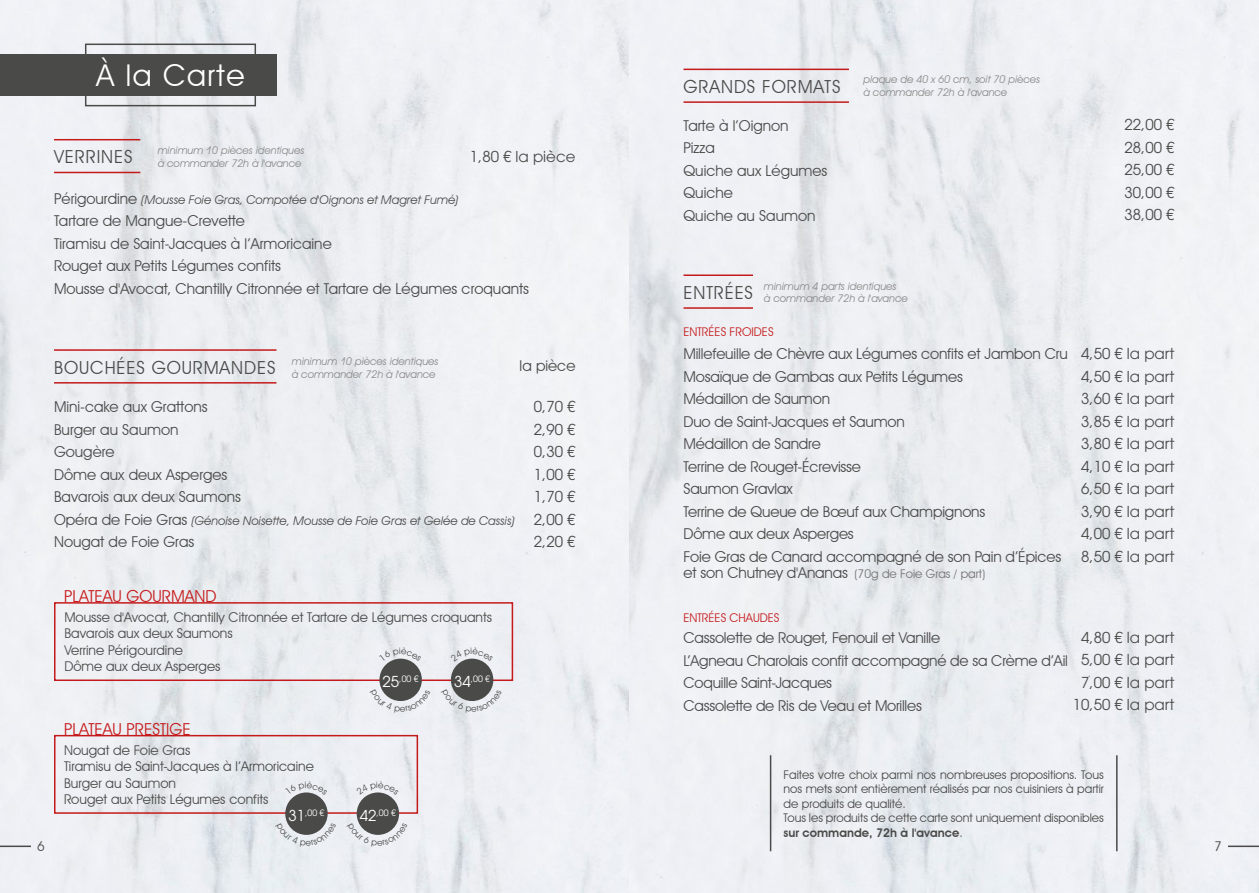
<style>
.page{position:relative;width:1259px;height:893px;background:#fff}
.page>*{position:absolute;margin:0;border:0;box-sizing:border-box;transform-origin:0 0}
.t1{font:30px "Avant Garde IT Cby BT";letter-spacing:.05em;color:#fff}
.t2{font:18px "Avant Garde IT Cby BT";letter-spacing:.05em;color:#4a4a49}
.t3{font:16.5px "Avant Garde IT Cby BT";color:#c51a1b}
.t4{font:15px/22.5px "Avant Garde IT Cby BT";letter-spacing:-.01em;color:#4a4a49}
.t5{font:15px/22.5px "Avant Garde LT";color:#4a4a49;text-align:justify}
.t6{font:13.5px/16.5px "Avant Garde IT Cby BT";color:#4a4a49}
.t7{font:12px/14.4px "Avant Garde IT Cby BT";color:#4a4a49}
.t8{font:italic 12px "Avant Garde IT Cby BT";color:#4a4a49}
.t9{font:12px "Avant Garde IT Cby BT";color:#c51a1b}
.t10{font:12px "Avant Garde IT Cby BT";color:#757474}
.t11{font:italic 10.5px/12.6px "Avant Garde IT Cby BT";color:#898888}
.t12{font:8.7px "Avant Garde LT";color:#fff}
.s1{font-style:normal;font-size:15px}
.s2{font-size:15px}
.s3{font-weight:600}
</style>
<div class="page">
<img style="left:0;top:0;width:1259px;height:893px">
<hr style="left:1228px;top:845px;width:31px;height:2px;background:#4a4a49">
<hr style="left:0;top:845px;width:31px;height:2px;background:#4a4a49">
<hr style="left:54px;top:139px;width:86px;height:1px;background:#c51a1b">
<hr style="left:54px;top:349px;width:222px;height:2px;background:#c51a1b">
<hr style="left:54px;top:172px;width:86px;height:1px;background:#c51a1b">
<hr style="left:54px;top:382px;width:222px;height:2px;background:#c51a1b">
<div style="left:54px;top:602px;width:459px;height:79px;border:2px solid #c51a1b"></div>
<div style="left:54px;top:735px;width:364px;height:79px;border:2px solid #c51a1b"></div>
<div style="left:379px;top:659px;width:43px;height:42px;background:#4a4a49;border-radius:50%"></div>
<div style="left:285px;top:792px;width:43px;height:43px;background:#4a4a49;border-radius:50%"></div>
<div style="left:451px;top:659px;width:42px;height:42px;background:#4a4a49;border-radius:50%"></div>
<div style="left:357px;top:792px;width:42px;height:43px;background:#4a4a49;border-radius:50%"></div>
<hr style="left:683px;top:274px;width:70px;height:2px;background:#c51a1b">
<hr style="left:683px;top:69px;width:166px;height:1px;background:#c51a1b">
<hr style="left:683px;top:307px;width:70px;height:2px;background:#c51a1b">
<hr style="left:683px;top:101px;width:166px;height:2px;background:#c51a1b">
<hr style="left:770px;top:755px;width:1px;height:96px;background:#4a4a49">
<hr style="left:1116px;top:755px;width:1px;height:96px;background:#4a4a49">
<div style="left:85px;top:44px;width:171px;height:62px;border:2px solid #4a4a49"></div>
<div style="left:0;top:54px;width:276px;height:42px;background:#4a4a49"></div>
<svg style="left:369px;top:690px;width:61px;height:23px"></svg>
<svg style="left:275px;top:823px;width:61px;height:24px"></svg>
<svg style="left:441px;top:690px;width:61px;height:23px"></svg>
<svg style="left:347px;top:823px;width:61px;height:24px"></svg>
<svg style="left:379px;top:647px;width:43px;height:15px"></svg>
<svg style="left:285px;top:781px;width:42px;height:14px"></svg>
<svg style="left:450px;top:647px;width:43px;height:15px"></svg>
<svg style="left:356px;top:781px;width:43px;height:14px"></svg>
<h1 class="t1" style="left:96px;top:57px;width:149px">À la Carte</h1>
<p class="t2" style="left:54px;top:146px;width:80px">VERRINES</p>
<p class="t11" style="left:158px;top:144px;width:148px">minimum 10 pièces identiques à commander 72h à l'avance</p>
<p class="t5" style="left:470px;top:145px;width:107px">1,80 € la pièce</p>
<p class="t8" style="left:54px;top:192px;width:406px"><span class="s1">Périgourdine</span> (Mousse Foie Gras, Compotée d'Oignons et Magret Fumé)</p>
<p class="t4" style="left:54px;top:209px;width:476px">Tartare de Mangue-Crevette<br>Tiramisu de Saint-Jacques à l’Armoricaine<br>Rouget aux Petits Légumes confits<br>Mousse d'Avocat, Chantilly Citronnée et Tartare de Légumes croquants</p>
<p class="t2" style="left:54px;top:356px;width:223px">BOUCHÉES GOURMANDES</p>
<p class="t11" style="left:292px;top:355px;width:148px">minimum 10 pièces identiques à commander 72h à l'avance</p>
<p class="t4" style="left:519px;top:354px;width:57px">la pièce</p>
<p class="t4" style="left:54px;top:396px;width:188px">Mini-cake aux Grattons<br>Burger au Saumon<br>Gougère<br>Dôme aux deux Asperges<br>Bavarois aux deux Saumons</p>
<p class="t8" style="left:54px;top:513px;width:462px"><span class="s1">Opéra de Foie Gras</span> (Génoise Noisette, Mousse de Foie Gras et Gelée de Cassis)</p>
<p class="t4" style="left:54px;top:531px;width:142px">Nougat de Foie Gras</p>
<p class="t3" style="left:64px;top:586px;width:154px">PLATEAU GOURMAND</p>
<p class="t6" style="left:64px;top:609px;width:429px">Mousse d'Avocat, Chantilly Citronnée et Tartare de Légumes croquants Bavarois aux deux Saumons<br>Verrine Périgourdine<br>Dôme aux deux Asperges</p>
<p class="t12" style="left:383px;top:674px;width:37px"><span class="s2">25</span>,00 €</p>
<p class="t12" style="left:454px;top:674px;width:37px"><span class="s2">34</span>,00 €</p>
<p class="t3" style="left:64px;top:719px;width:128px">PLATEAU PRESTIGE</p>
<p class="t6" style="left:64px;top:742px;width:251px">Nougat de Foie Gras<br>Tiramisu de Saint-Jacques à l’Armoricaine<br>Burger au Saumon<br>Rouget aux Petits Légumes confits</p>
<p class="t12" style="left:288px;top:807px;width:37px"><span class="s2">31</span>,00 €</p>
<p class="t12" style="left:360px;top:807px;width:37px"><span class="s2">42</span>,00 €</p>
<p class="t5" style="left:534px;top:395px;width:43px">0,70 € 2,90 € 0,30 € 1,00 € 1,70 € 2,00 € 2,20 €</p>
<p class="t2" style="left:683px;top:76px;width:158px">GRANDS FORMATS</p>
<p class="t4" style="left:683px;top:114px;width:145px">Tarte à l’Oignon<br>Pizza<br>Quiche aux Légumes<br>Quiche<br>Quiche au Saumon</p>
<p class="t11" style="left:863px;top:73px;width:178px">plaque de 40 x 60 cm, soit 70 pièces à commander 72h à l'avance</p>
<p class="t5" style="left:1124px;top:114px;width:51px">22,00 € 28,00 € 25,00 € 30,00 € 38,00 €</p>
<p class="t2" style="left:683px;top:282px;width:71px">ENTRÉES</p>
<p class="t11" style="left:764px;top:280px;width:145px">minimum 4 parts identiques<br>à commander 72h à l'avance</p>
<p class="t9" style="left:683px;top:324px;width:92px">ENTRÉES FROIDES</p>
<p class="t4" style="left:683px;top:343px;width:386px">Millefeuille de Chèvre aux Légumes confits et Jambon Cru<br>Mosaïque de Gambas aux Petits Légumes<br>Médaillon de Saumon<br>Duo de Saint-Jacques et Saumon<br>Médaillon de Sandre<br>Terrine de Rouget-Écrevisse<br>Saumon Gravlax<br>Terrine de Queue de Bœuf aux Champignons<br>Dôme aux deux Asperges<br>Foie Gras de Canard accompagné de son Pain d’Épices</p>
<p class="t4" style="left:683px;top:562px;width:166px">et son Chutney d'Ananas</p>
<p class="t10" style="left:854px;top:566px;width:132px">(70g de Foie Gras / part)</p>
<p class="t9" style="left:683px;top:610px;width:98px">ENTRÉES CHAUDES</p>
<p class="t5" style="left:1081px;top:342px;width:95px">4,50 € la part 4,50 € la part 3,60 € la part 3,85 € la part 3,80 € la part 4,10 € la part 6,50 € la part 3,90 € la part 4,00 € la part 8,50 € la part</p>
<p class="t5" style="left:1073px;top:626px;width:103px;text-align:center">4,80 € la part<br>5,00 € la part<br>7,00 € la part<br>10,50 € la part</p>
<p class="t4" style="left:683px;top:627px;width:386px">Cassolette de Rouget, Fenouil et Vanille<br>L’Agneau Charolais confit accompagné de sa Crème d’Ail Coquille Saint-Jacques<br>Cassolette de Ris de Veau et Morilles</p>
<p class="t7" style="left:783px;top:767px;width:322px">Faites votre choix parmi nos nombreuses propositions. Tous nos mets sont entièrement réalisés par nos cuisiniers à partir de produits de qualité.<br>Tous les produits de cette carte sont uniquement disponibles <span class="s3">sur commande, 72h à l'avance</span>.</p>
<p class="t6" style="left:37px;top:837px;width:9px">6</p>
<p class="t6" style="left:1214px;top:837px;width:9px">7</p>
</div>
